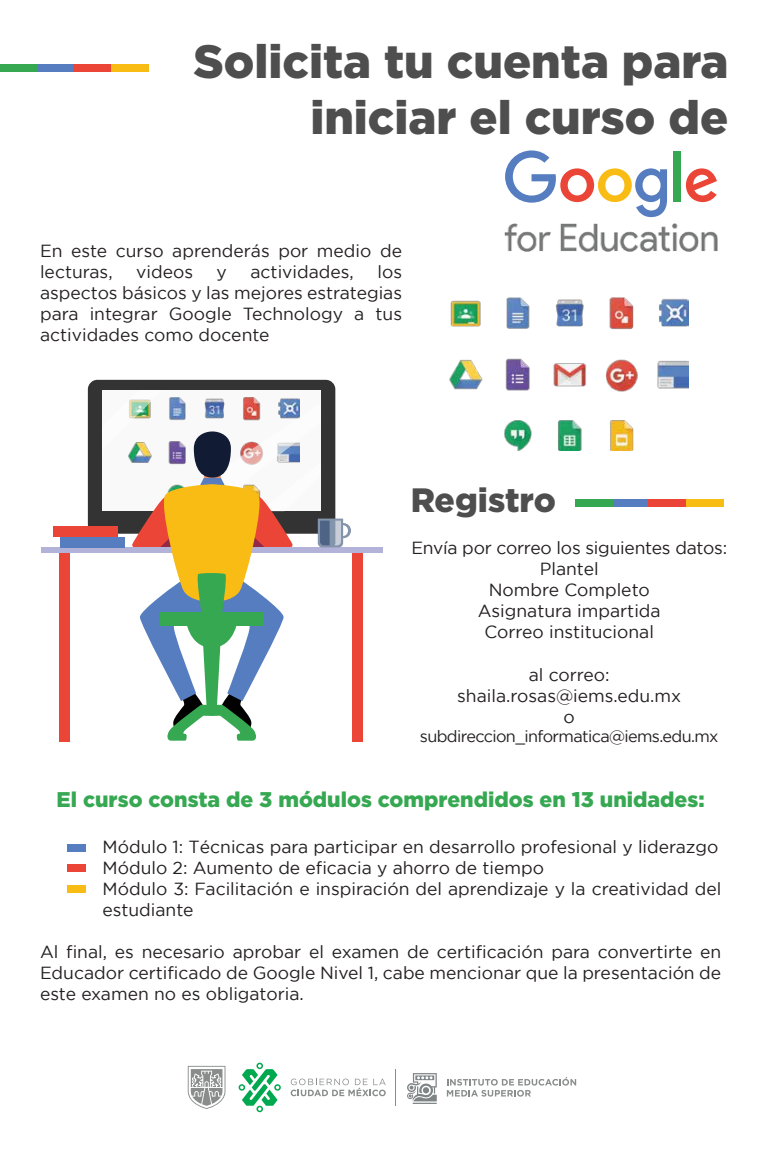
<style>
.page{position:relative;width:765px;height:1157px;background:#fff}
.page>*{position:absolute;margin:0;border:0;box-sizing:border-box;transform-origin:0 0}
.t1{font:900 46.75px/56px "Gotham";color:#4e4e4e;text-align:right}
.t2{font:900 33.75px "Gotham";color:#4e4e4e}
.t3{font:900 21.25px "Gotham";color:#36a852}
.t4{font:17.5px/21px "Gotham";color:#231f20}
.t5{font:16.25px "Gotham";letter-spacing:-.04em;color:#231f20}
</style>
<div class="page">
<div style="left:88px;top:380px;width:247px;height:154px;background:#343333;border-radius:10px"></div>
<div style="left:60px;top:547px;width:10px;height:195px;background:#ea4536"></div>
<div style="left:353px;top:547px;width:10px;height:195px;background:#ea4536"></div>
<div style="left:41px;top:547px;width:341px;height:5px;background:#b3b2d9"></div>
<div style="left:61px;top:537px;width:64px;height:10px;background:#557dbf"></div>
<div style="left:54px;top:527px;width:64px;height:10px;background:#ea4536"></div>
<svg style="left:102px;top:390px;width:249px;height:351px"></svg>
<svg style="left:505px;top:150px;width:162px;height:67px"></svg>
<div style="left:673px;top:151px;width:7px;height:51px;background:#36a852"></div>
<svg style="left:686px;top:168px;width:31px;height:34px"></svg>
<img style="left:504px;top:223px;width:214px;height:29px">
<div style="left:37px;top:64px;width:37px;height:7px;background:#557dbf"></div>
<div style="left:74px;top:64px;width:37px;height:7px;background:#ea4536"></div>
<div style="left:111px;top:64px;width:38px;height:7px;background:#f9bc15"></div>
<div style="left:0;top:64px;width:37px;height:7px;background:#36a852"></div>
<div style="left:612px;top:499px;width:37px;height:7px;background:#557dbf"></div>
<div style="left:649px;top:499px;width:37px;height:7px;background:#ea4536"></div>
<div style="left:686px;top:499px;width:38px;height:7px;background:#f9bc15"></div>
<div style="left:575px;top:499px;width:37px;height:7px;background:#36a852"></div>
<img style="left:450px;top:297px;width:239px;height:153px">
<svg style="left:447px;top:1077px;width:129px;height:19px"></svg>
<hr style="left:396px;top:1069px;width:1px;height:37px;background:#8a8c8c">
<svg style="left:239px;top:1063px;width:42px;height:49px"></svg>
<svg style="left:188px;top:1066px;width:37px;height:43px"></svg>
<svg style="left:291px;top:1078px;width:95px;height:18px"></svg>
<svg style="left:407px;top:1073px;width:30px;height:31px"></svg>
<div style="left:67px;top:844px;width:19px;height:7px;background:#557dbf"></div>
<div style="left:67px;top:864px;width:19px;height:7px;background:#ea4536"></div>
<div style="left:67px;top:885px;width:19px;height:7px;background:#f9bc15"></div>
<h1 class="t1" style="left:193px;top:33px;width:536px">Solicita tu cuenta para iniciar el curso de</h1>
<p class="t4" style="left:40px;top:240px;width:364px">En este curso aprenderás por medio de lecturas,</p>
<p class="t4" style="left:40px;top:261px;width:364px;text-align:justify;text-indent:337px">los aspectos básicos y las mejores estrategias para integrar Google Technology a tus actividades como docente</p>
<p class="t4" style="left:136px;top:261px;width:58px">videos</p>
<p class="t4" style="left:217px;top:261px;width:12px">y</p>
<p class="t4" style="left:251px;top:261px;width:105px">actividades,</p>
<h2 class="t2" style="left:411px;top:481px;width:147px">Registro</h2>
<p class="t4" style="left:411px;top:537px;width:317px;text-align:center">Envía por correo los siguientes datos:<br>Plantel<br>Nombre Completo<br>Asignatura impartida<br>Correo institucional</p>
<p class="t4" style="left:457px;top:664px;width:225px;text-align:center">al correo: shaila.rosas@iems.edu.mx o</p>
<p class="t5" style="left:420px;top:727px;width:300px">subdireccion_informatica@iems.edu.mx</p>
<p class="t3" style="left:57px;top:787px;width:649px">El curso consta de 3 módulos comprendidos en 13 unidades:</p>
<p class="t4" style="left:103px;top:836px;width:620px">Módulo 1: Técnicas para participar en desarrollo profesional y liderazgo Módulo 2: Aumento de eficacia y ahorro de tiempo<br>Módulo 3: Facilitación e inspiración del aprendizaje y la creatividad del estudiante</p>
<p class="t4" style="left:40px;top:941px;width:683px;text-align:justify">Al final, es necesario aprobar el examen de certificación para convertirte en Educador certificado de Google Nivel 1, cabe mencionar que la presentación de este examen no es obligatoria.</p>
</div>
